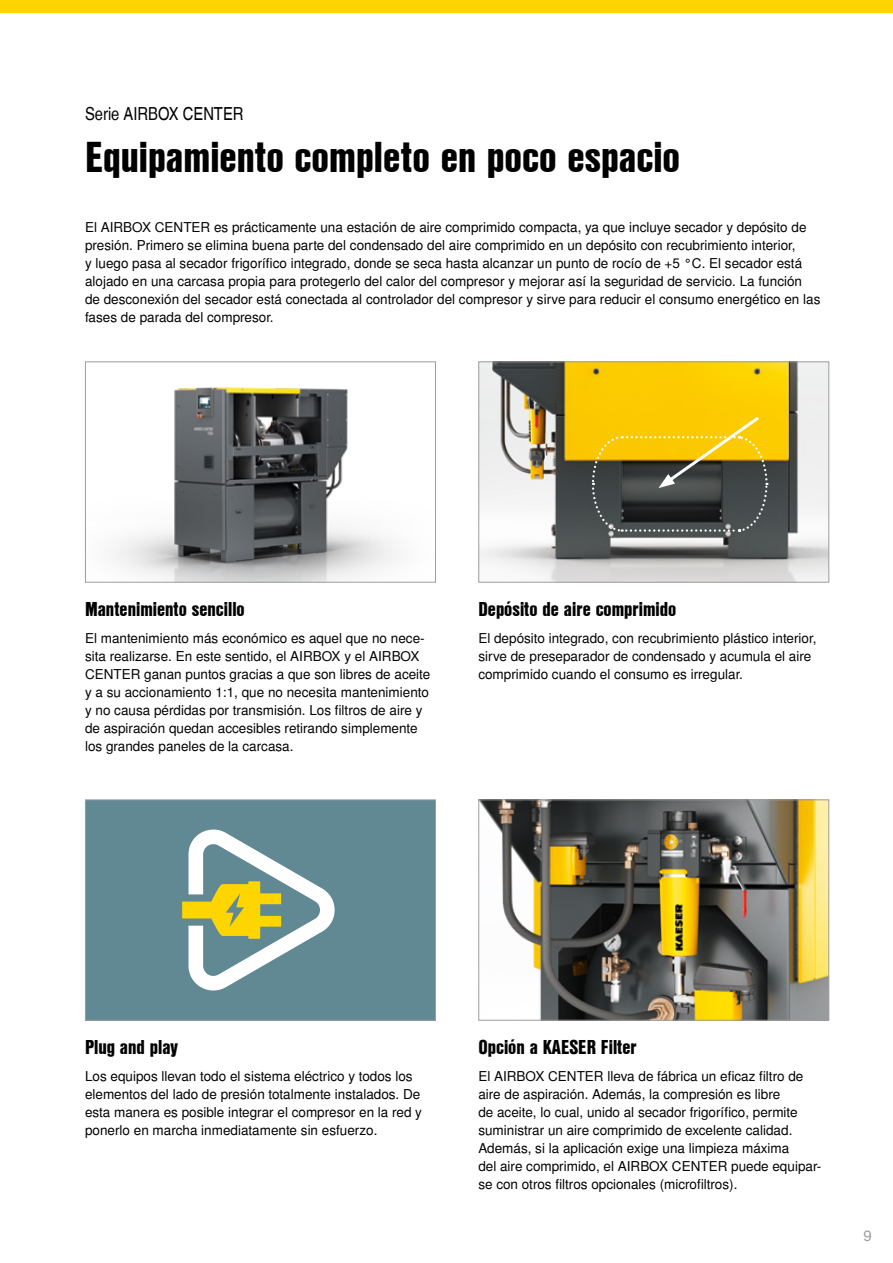
<style>
.page{position:relative;width:893px;height:1263px;background:#fff}
.page>*{position:absolute;margin:0;border:0;box-sizing:border-box;transform-origin:0 0}
.t1{font:42px "Nimbus San L Bla Con";color:#000}
.t2{font:19.5px "Nimbus San L Bla Con";color:#000}
.t3{font:18px "Nimbus San L Reg Con";color:#000}
.t4{font:15px "Nimbus San L";color:#9d9d9c}
.t5{font:13.5px/18px "Nimbus San L";color:#000}
</style>
<div class="page">
<img style="left:480px;top:363px;width:347px;height:218px">
<div style="left:478px;top:361px;width:351px;height:222px;border:1px solid #9d9d9c"></div>
<img style="left:480px;top:801px;width:347px;height:217px">
<div style="left:478px;top:799px;width:351px;height:221px;border:1px solid #9d9d9c"></div>
<div style="left:85px;top:800px;width:350px;height:220px;background:#618994"></div>
<svg style="left:182px;top:829px;width:153px;height:162px"></svg>
<div style="left:85px;top:799px;width:351px;height:221px;border:1px solid #9d9d9c"></div>
<img style="left:113px;top:387px;width:284px;height:194px">
<div style="left:85px;top:361px;width:351px;height:222px;border:1px solid #9d9d9c"></div>
<div style="left:0;top:0;width:893px;height:13px;background:#ffd500"></div>
<svg style="left:591px;top:414px;width:178px;height:119px;background:#8a792f"></svg>
<h3 class="t3" style="left:85px;top:103px;width:160px">Serie AIRBOX CENTER</h3>
<h1 class="t1" style="left:85px;top:125px;width:597px">Equipamiento completo en poco espacio</h1>
<p class="t5" style="left:85px;top:218px;width:737px">El AIRBOX CENTER es prácticamente una estación de aire comprimido compacta, ya que incluye secador y depósito de presión. Primero se elimina buena parte del condensado del aire comprimido en un depósito con recubrimiento interior,<br>y luego pasa al secador frigorífico integrado, donde se seca hasta alcanzar un punto de rocío de +5 °C. El secador está alojado en una carcasa propia para protegerlo del calor del compresor y mejorar así la seguridad de servicio. La función de desconexión del secador está conectada al controlador del compresor y sirve para reducir el consumo energético en las fases de parada del compresor.</p>
<h2 class="t2" style="left:85px;top:594px;width:161px">Mantenimiento sencillo</h2>
<p class="t5" style="left:85px;top:629px;width:347px">El mantenimiento más económico es aquel que no nece&shy;sita realizarse. En este sentido, el AIRBOX y el AIRBOX CENTER ganan puntos gracias a que son libres de aceite y a su accionamiento 1:1, que no necesita mantenimiento y no causa pérdidas por transmisión. Los filtros de aire y de aspiración quedan accesibles retirando simplemente los grandes paneles de la carcasa.</p>
<h2 class="t2" style="left:478px;top:594px;width:200px">Depósito de aire comprimido</h2>
<p class="t5" style="left:478px;top:629px;width:340px">El depósito integrado, con recubrimiento plástico interior, sirve de preseparador de condensado y acumula el aire comprimido cuando el consumo es irregular.</p>
<h2 class="t2" style="left:85px;top:1032px;width:94px">Plug and play</h2>
<p class="t5" style="left:85px;top:1067px;width:339px">Los equipos llevan todo el sistema eléctrico y todos los elementos del lado de presión totalmente instalados. De esta manera es posible integrar el compresor en la red y ponerlo en marcha inmediatamente sin esfuerzo.</p>
<h2 class="t2" style="left:478px;top:1032px;width:160px">Opción a KAESER Filter</h2>
<p class="t5" style="left:478px;top:1067px;width:344px">El AIRBOX CENTER lleva de fábrica un eficaz filtro de aire de aspiración. Además, la compresión es libre<br>de aceite, lo cual, unido al secador frigorífico, permite suministrar un aire comprimido de excelente calidad.<br>Además, si la aplicación exige una limpieza máxima<br>del aire comprimido, el AIRBOX CENTER puede equipar&shy;se con otros filtros opcionales (microfiltros).</p>
<p class="t4" style="left:863px;top:1226px;width:10px">9</p>
</div>
